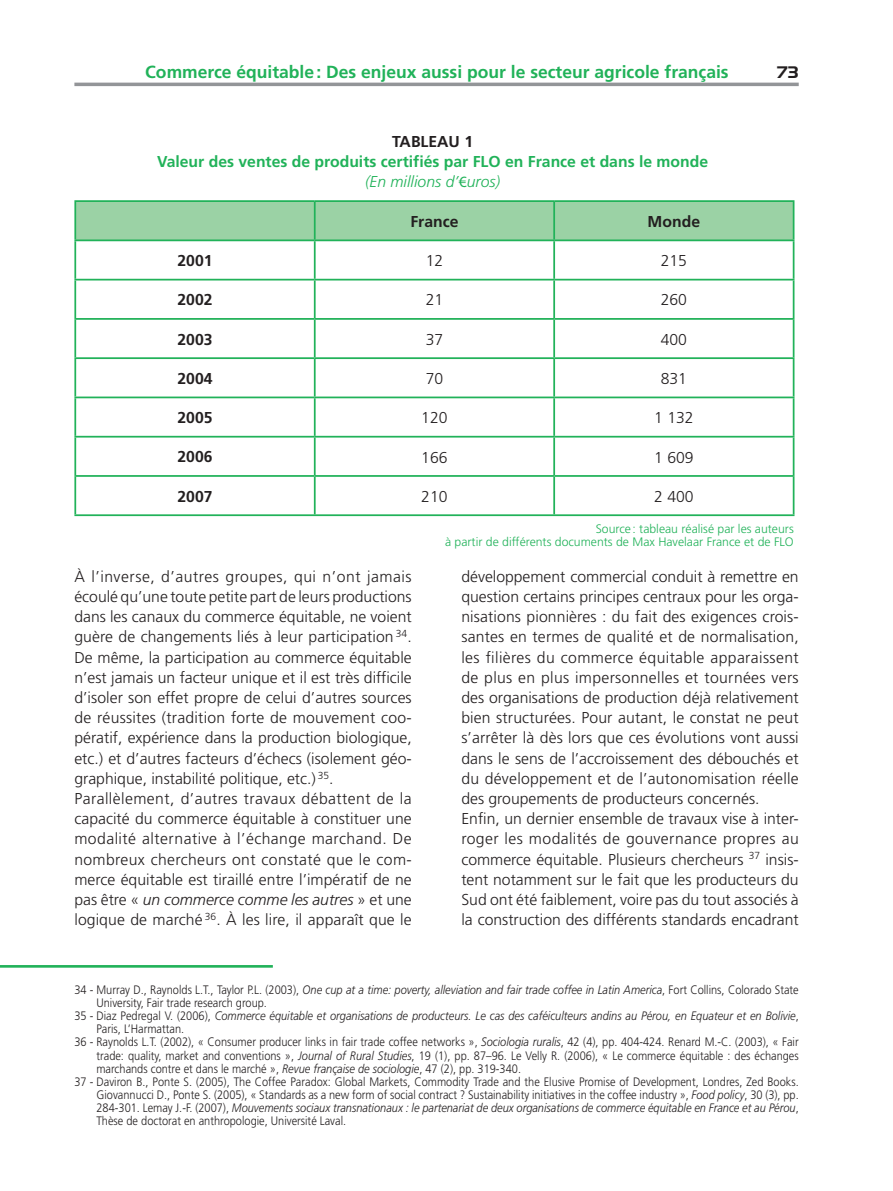
<style>
.page{position:relative;width:893px;height:1191px;background:#fff}
.page>*{position:absolute;margin:0;border:0;box-sizing:border-box;transform-origin:0 0}
.t1{font:700 17.5px "Frutiger";color:#21b259}
.t2{font:700 17.5px "Handel Got D";color:#231f20}
.t3{font:300 15.75px/20.1px "Frutiger";color:#231f20}
.t4{font:700 15.75px/20.1px "Frutiger";color:#21b259;text-align:center}
.t5{font:700 15.75px "Frutiger";color:#231f20}
.t6{font:300 12.25px "Frutiger";color:#231f20;scale:.9 1}
.t7{font:italic 300 12.25px "Frutiger";color:#231f20;scale:.9 1}
.t8{font:300 12.25px/13.1px "Frutiger";color:#21b259;text-align:right}
.s1{font-weight:300;font-style:italic}
.s2{font-family:"Myriad Pro";font-weight:400}
.s3{font-style:italic}
.s4{font-style:normal}
</style>
<div class="page">
<hr style="left:74px;top:83px;width:725px;height:3px;background:#939598">
<div style="left:76px;top:202px;width:717px;height:37px;background:#9bd2a5"></div>
<hr style="left:74px;top:200px;width:241px;height:2px;background:#21b259">
<hr style="left:74px;top:202px;width:2px;height:37px;background:#21b259">
<hr style="left:315px;top:200px;width:239px;height:2px;background:#21b259">
<hr style="left:314px;top:202px;width:2px;height:37px;background:#21b259">
<hr style="left:554px;top:200px;width:240px;height:2px;background:#21b259">
<hr style="left:553px;top:202px;width:2px;height:37px;background:#21b259">
<hr style="left:793px;top:202px;width:1px;height:37px;background:#21b259">
<hr style="left:74px;top:239px;width:241px;height:2px;background:#21b259">
<hr style="left:74px;top:241px;width:2px;height:38px;background:#21b259">
<hr style="left:315px;top:239px;width:239px;height:2px;background:#21b259">
<hr style="left:314px;top:241px;width:2px;height:38px;background:#21b259">
<hr style="left:554px;top:239px;width:240px;height:2px;background:#21b259">
<hr style="left:553px;top:241px;width:2px;height:38px;background:#21b259">
<hr style="left:793px;top:241px;width:1px;height:38px;background:#21b259">
<hr style="left:74px;top:279px;width:241px;height:1px;background:#21b259">
<hr style="left:74px;top:280px;width:2px;height:38px;background:#21b259">
<hr style="left:315px;top:279px;width:239px;height:1px;background:#21b259">
<hr style="left:314px;top:280px;width:2px;height:38px;background:#21b259">
<hr style="left:554px;top:279px;width:240px;height:1px;background:#21b259">
<hr style="left:553px;top:280px;width:2px;height:38px;background:#21b259">
<hr style="left:793px;top:280px;width:1px;height:38px;background:#21b259">
<hr style="left:74px;top:318px;width:241px;height:2px;background:#21b259">
<hr style="left:74px;top:320px;width:2px;height:37px;background:#21b259">
<hr style="left:315px;top:318px;width:239px;height:2px;background:#21b259">
<hr style="left:314px;top:320px;width:2px;height:37px;background:#21b259">
<hr style="left:554px;top:318px;width:240px;height:2px;background:#21b259">
<hr style="left:553px;top:320px;width:2px;height:37px;background:#21b259">
<hr style="left:793px;top:320px;width:1px;height:37px;background:#21b259">
<hr style="left:74px;top:357px;width:241px;height:2px;background:#21b259">
<hr style="left:74px;top:359px;width:2px;height:37px;background:#21b259">
<hr style="left:315px;top:357px;width:239px;height:2px;background:#21b259">
<hr style="left:314px;top:359px;width:2px;height:37px;background:#21b259">
<hr style="left:554px;top:357px;width:240px;height:2px;background:#21b259">
<hr style="left:553px;top:359px;width:2px;height:37px;background:#21b259">
<hr style="left:793px;top:359px;width:1px;height:37px;background:#21b259">
<hr style="left:74px;top:396px;width:241px;height:2px;background:#21b259">
<hr style="left:74px;top:398px;width:2px;height:38px;background:#21b259">
<hr style="left:315px;top:396px;width:239px;height:2px;background:#21b259">
<hr style="left:314px;top:398px;width:2px;height:38px;background:#21b259">
<hr style="left:554px;top:396px;width:240px;height:2px;background:#21b259">
<hr style="left:553px;top:398px;width:2px;height:38px;background:#21b259">
<hr style="left:793px;top:398px;width:1px;height:38px;background:#21b259">
<hr style="left:74px;top:436px;width:241px;height:1px;background:#21b259">
<hr style="left:74px;top:437px;width:2px;height:38px;background:#21b259">
<hr style="left:315px;top:436px;width:239px;height:1px;background:#21b259">
<hr style="left:314px;top:437px;width:2px;height:38px;background:#21b259">
<hr style="left:554px;top:436px;width:240px;height:1px;background:#21b259">
<hr style="left:553px;top:437px;width:2px;height:38px;background:#21b259">
<hr style="left:793px;top:437px;width:1px;height:38px;background:#21b259">
<hr style="left:74px;top:475px;width:241px;height:2px;background:#21b259">
<hr style="left:74px;top:477px;width:2px;height:37px;background:#21b259">
<hr style="left:315px;top:475px;width:239px;height:2px;background:#21b259">
<hr style="left:314px;top:477px;width:2px;height:37px;background:#21b259">
<hr style="left:554px;top:475px;width:240px;height:2px;background:#21b259">
<hr style="left:553px;top:477px;width:2px;height:37px;background:#21b259">
<hr style="left:793px;top:477px;width:1px;height:37px;background:#21b259">
<hr style="left:74px;top:514px;width:720px;height:2px;background:#21b259">
<hr style="left:0;top:965px;width:273px;height:2px;background:#21b259">
<p class="t1" style="left:145px;top:65px;width:585px">Commerce équitable : Des enjeux aussi pour le secteur agricole français</p>
<p class="t2" style="left:777px;top:66px;width:23px">73</p>
<p class="t5" style="left:392px;top:135px;width:83px">TABLEAU 1</p>
<p class="t4" style="left:157px;top:152px;width:553px">Valeur des ventes de produits certifiés par FLO en France et dans le monde <span class="s1">(En millions d’</span><span class="s2">€</span><span class="s1">uros)</span></p>
<p class="t5" style="left:410px;top:215px;width:50px">France</p>
<p class="t5" style="left:648px;top:215px;width:54px">Monde</p>
<p class="t5" style="left:177px;top:254px;width:37px">2001</p>
<p class="t3" style="left:426px;top:252px;width:19px">12</p>
<p class="t3" style="left:661px;top:252px;width:28px">215</p>
<p class="t5" style="left:177px;top:293px;width:37px">2002</p>
<p class="t3" style="left:426px;top:291px;width:19px">21</p>
<p class="t3" style="left:661px;top:291px;width:28px">260</p>
<p class="t5" style="left:177px;top:333px;width:37px">2003</p>
<p class="t3" style="left:426px;top:330px;width:19px">37</p>
<p class="t3" style="left:661px;top:330px;width:28px">400</p>
<p class="t5" style="left:177px;top:372px;width:37px">2004</p>
<p class="t3" style="left:426px;top:370px;width:19px">70</p>
<p class="t3" style="left:661px;top:370px;width:28px">831</p>
<p class="t5" style="left:177px;top:411px;width:37px">2005</p>
<p class="t3" style="left:421px;top:409px;width:28px">120</p>
<p class="t3" style="left:654px;top:409px;width:41px">1 132</p>
<p class="t5" style="left:177px;top:450px;width:37px">2006</p>
<p class="t3" style="left:421px;top:448px;width:28px">166</p>
<p class="t3" style="left:654px;top:448px;width:41px">1 609</p>
<p class="t5" style="left:177px;top:490px;width:37px">2007</p>
<p class="t3" style="left:421px;top:487px;width:28px">210</p>
<p class="t3" style="left:654px;top:487px;width:41px">2 400</p>
<p class="t3" style="left:74px;top:567px;width:339px">À l’inverse, d’autres groupes, qui n’ont jamais écoulé qu’une toute petite part de leurs productions dans les canaux du commerce équitable, ne voient guère de changements liés à leur participation <sup>34</sup>.<br>De même, la participation au commerce équitable n’est jamais un facteur unique et il est très difficile d’isoler son effet propre de celui d’autres sources de réussites (tradition forte de mouvement coo&shy;pératif, expérience dans la production biologique, etc.) et d’autres facteurs d’échecs (isolement géo&shy;graphique, instabilité politique, etc.) <sup>35</sup>.<br>Parallèlement, d’autres travaux débattent de la capacité du commerce équitable à constituer une modalité alternative à l’échange marchand. De nombreux chercheurs ont constaté que le com&shy;merce équitable est tiraillé entre l’impératif de ne pas être « <span class="s3">un commerce comme les autres</span> » et une logique de marché <sup>36</sup>. À les lire, il apparaît que le</p>
<p class="t8" style="left:445px;top:523px;width:350px">Source : tableau réalisé par les auteurs<br>à partir de différents documents de Max Havelaar France et de FLO</p>
<p class="t3" style="left:461px;top:567px;width:339px">développement commercial conduit à remettre en question certains principes centraux pour les orga&shy;nisations pionnières : du fait des exigences crois&shy;santes en termes de qualité et de normalisation, les filières du commerce équitable apparaissent de plus en plus impersonnelles et tournées vers des organisations de production déjà relativement bien structurées. Pour autant, le constat ne peut s’arrêter là dès lors que ces évolutions vont aussi dans le sens de l’accroissement des débouchés et du développement et de l’autonomisation réelle des groupements de producteurs concernés.<br>Enfin, un dernier ensemble de travaux vise à inter&shy;roger les modalités de gouvernance propres au commerce équitable. Plusieurs chercheurs <sup>37</sup> insis&shy;tent notamment sur le fait que les producteurs du Sud ont été faiblement, voire pas du tout associés à la construction des différents standards encadrant</p>
<p class="t6" style="left:74px;top:984px;width:806px">34 - Murray D., Raynolds L.T., Taylor P.L. (2003), <span class="s3">One cup at a time: poverty, alleviation and fair trade coffee in Latin America</span>, Fort Collins, Colorado State</p>
<p class="t6" style="left:96px;top:998px;width:191px">University, Fair trade research group.</p>
<p class="t7" style="left:74px;top:1011px;width:806px"><span class="s4">35 - Diaz Pedregal V. (2006),</span> Commerce équitable et organisations de producteurs. Le cas des caféiculteurs andins au Pérou, en Equateur et en Bolivie<span class="s4">,</span></p>
<p class="t6" style="left:96px;top:1024px;width:99px">Paris, L’Harmattan.</p>
<p class="t6" style="left:74px;top:1037px;width:806px">36 - Raynolds L.T. (2002), « Consumer producer links in fair trade coffee networks », <span class="s3">Sociologia ruralis</span>, 42 (4), pp. 404-424. Renard M.-C. (2003), « Fair</p>
<p class="t6" style="left:96px;top:1050px;width:782px">trade: quality, market and conventions », <span class="s3">Journal of Rural Studies</span>, 19 (1), pp. 87–96. Le Velly R. (2006), « Le commerce équitable : des échanges</p>
<p class="t6" style="left:96px;top:1063px;width:473px">marchands contre et dans le marché », <span class="s3">Revue française de sociologie</span>, 47 (2), pp. 319-340.</p>
<p class="t6" style="left:74px;top:1076px;width:806px">37 - Daviron B., Ponte S. (2005), The Coffee Paradox: Global Markets, Commodity Trade and the Elusive Promise of Development, Londres, Zed Books.</p>
<p class="t6" style="left:96px;top:1089px;width:782px">Giovannucci D., Ponte S. (2005), « Standards as a new form of social contract ? Sustainability initiatives in the coffee industry », <span class="s3">Food policy</span>, 30 (3), pp.</p>
<p class="t7" style="left:96px;top:1103px;width:782px"><span class="s4">284-301. Lemay J.-F. (2007),</span> Mouvements sociaux transnationaux : le partenariat de deux organisations de commerce équitable en France et au Pérou<span class="s4">,</span></p>
<p class="t6" style="left:96px;top:1116px;width:279px">Thèse de doctorat en anthropologie, Université Laval.</p>
</div>
